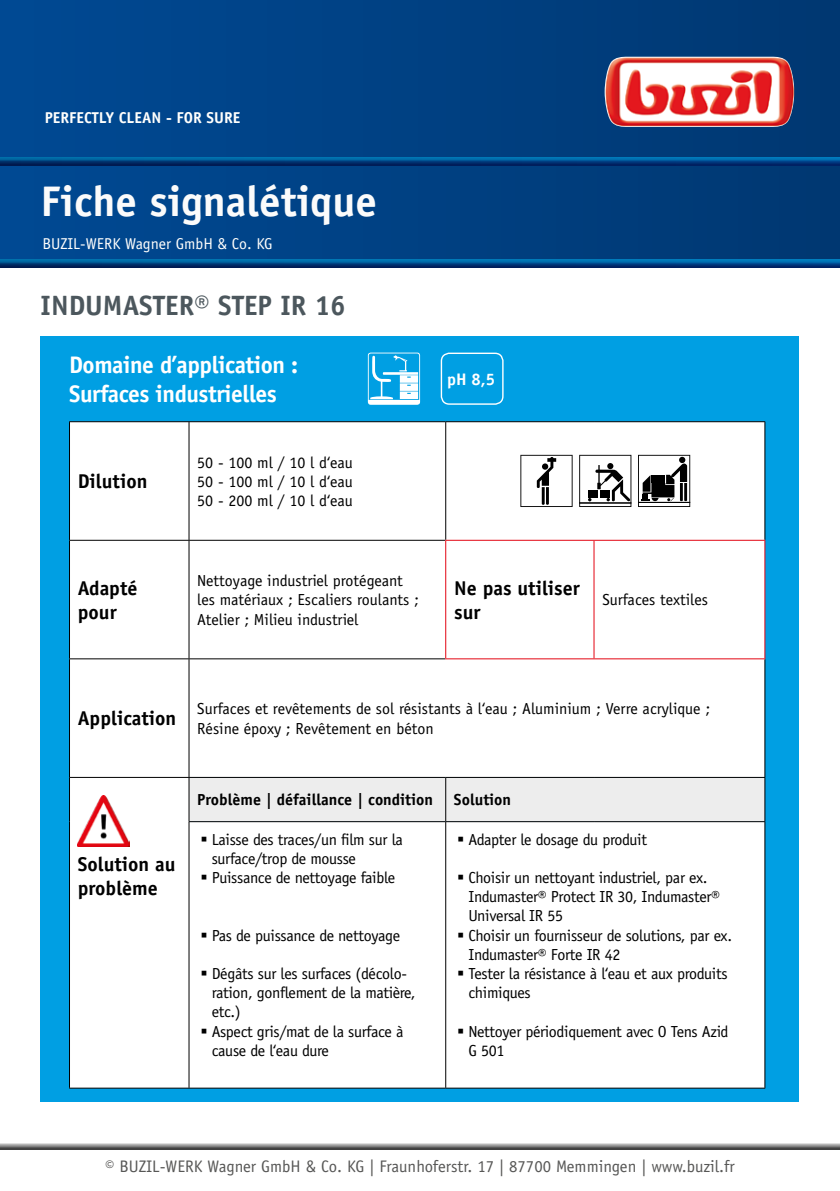
<style>
.page{position:relative;width:840px;height:1191px;background:#fff}
.page>*{position:absolute;margin:0;border:0;box-sizing:border-box;transform-origin:0 0}
.t1{font:700 42.8px "Officina Sans Std";color:#fbfbfb}
.t2{font:700 28px "Officina Sans Std";color:#4c575d}
.t3{font:700 24px "Officina Sans Std";letter-spacing:-.02em;color:#fff}
.t4{font:700 20px/24px "Officina Sans Std";color:#000}
.t5{font:16.8px "Officina Sans Std";color:#575756}
.t6{font:700 16.8px "Officina Sans Std";color:#fff}
.t7{font:16px/19.2px "Officina Sans Std";letter-spacing:-.02em;color:#000}
.t8{font:16px/19.2px "Officina Sans Std";color:#000}
.t9{font:700 16px "Officina Sans Std";color:#000}
.t10{font:15.8px "Officina Sans Std";color:#fffffd}
.t11{font:700 15.8px "Officina Sans Std";color:#fffffd}
</style>
<div class="page">
<div style="left:41px;top:336px;width:757px;height:765px;background:#009fe3"></div>
<div style="left:0;top:0;width:839px;height:267px;background:linear-gradient(to right,#004993,#003871)"></div>
<div style="left:0;top:155px;width:839px;height:9px;background:#0085bb;opacity:.75"></div>
<div style="left:0;top:157px;width:839px;height:10px;background:#004994;opacity:.75"></div>
<div style="left:0;top:258px;width:839px;height:12px;background:#004994;opacity:.75"></div>
<div style="left:0;top:1133px;width:839px;height:20px;background:#000;opacity:.75"></div>
<img style="left:604px;top:57px;width:189px;height:70px">
<div style="left:70px;top:422px;width:694px;height:665px;background:#fff"></div>
<div style="left:189px;top:778px;width:575px;height:43px;background:#ededed"></div>
<hr style="left:188px;top:422px;width:1px;height:118px;background:#000">
<hr style="left:445px;top:422px;width:1px;height:118px;background:#000">
<hr style="left:188px;top:540px;width:1px;height:118px;background:#000">
<hr style="left:188px;top:659px;width:1px;height:118px;background:#000">
<hr style="left:188px;top:777px;width:1px;height:44px;background:#000">
<hr style="left:445px;top:777px;width:1px;height:44px;background:#000">
<hr style="left:188px;top:822px;width:1px;height:265px;background:#000">
<hr style="left:445px;top:822px;width:1px;height:265px;background:#000">
<hr style="left:764px;top:422px;width:1px;height:118px;background:#000">
<hr style="left:764px;top:659px;width:1px;height:118px;background:#000">
<hr style="left:764px;top:777px;width:1px;height:44px;background:#000">
<hr style="left:764px;top:822px;width:1px;height:265px;background:#000">
<hr style="left:69px;top:421px;width:120px;height:1px;background:#000">
<hr style="left:69px;top:422px;width:1px;height:118px;background:#000">
<hr style="left:189px;top:421px;width:256px;height:1px;background:#000">
<hr style="left:445px;top:421px;width:148px;height:1px;background:#000">
<hr style="left:593px;top:421px;width:171px;height:1px;background:#000">
<hr style="left:69px;top:540px;width:120px;height:1px;background:#000">
<hr style="left:69px;top:540px;width:1px;height:118px;background:#000">
<hr style="left:189px;top:540px;width:256px;height:1px;background:#000">
<hr style="left:69px;top:658px;width:120px;height:1px;background:#000">
<hr style="left:69px;top:659px;width:1px;height:118px;background:#000">
<hr style="left:189px;top:658px;width:256px;height:1px;background:#000">
<hr style="left:69px;top:777px;width:120px;height:1px;background:#000">
<hr style="left:69px;top:777px;width:1px;height:44px;background:#000">
<hr style="left:189px;top:777px;width:256px;height:1px;background:#000">
<hr style="left:445px;top:777px;width:148px;height:1px;background:#000">
<hr style="left:593px;top:777px;width:171px;height:1px;background:#000">
<hr style="left:69px;top:821px;width:1px;height:266px;background:#000">
<hr style="left:188px;top:821px;width:257px;height:1px;background:#000">
<hr style="left:445px;top:821px;width:148px;height:1px;background:#000">
<hr style="left:593px;top:821px;width:171px;height:1px;background:#000">
<hr style="left:69px;top:1087px;width:120px;height:1px;background:#000">
<hr style="left:189px;top:1087px;width:256px;height:1px;background:#000">
<hr style="left:445px;top:1087px;width:148px;height:1px;background:#000">
<hr style="left:593px;top:1087px;width:171px;height:1px;background:#000">
<hr style="left:445px;top:540px;width:148px;height:1px;background:#e30613">
<hr style="left:445px;top:541px;width:1px;height:117px;background:#e30613">
<hr style="left:593px;top:540px;width:172px;height:1px;background:#e30613">
<hr style="left:593px;top:541px;width:1px;height:117px;background:#e30613">
<hr style="left:764px;top:541px;width:1px;height:117px;background:#e30613">
<hr style="left:445px;top:658px;width:148px;height:1px;background:#e30613">
<hr style="left:593px;top:658px;width:172px;height:1px;background:#e30613">
<svg style="left:520px;top:455px;width:52px;height:52px;background:#d2d2d2"></svg>
<svg style="left:579px;top:455px;width:52px;height:52px;background:#b5b5b5"></svg>
<svg style="left:637px;top:455px;width:52px;height:52px;background:#919191"></svg>
<img style="left:78px;top:795px;width:52px;height:52px">
<div style="left:440px;top:352px;width:63px;height:53px;border:1px solid #fff;border-radius:8px"></div>
<svg style="left:367px;top:352px;width:53px;height:53px"></svg>
<svg style="left:201px;top:836px;width:5px;height:5px"></svg>
<svg style="left:201px;top:874px;width:5px;height:5px"></svg>
<svg style="left:201px;top:932px;width:5px;height:5px"></svg>
<svg style="left:201px;top:970px;width:5px;height:5px"></svg>
<svg style="left:201px;top:1028px;width:5px;height:5px"></svg>
<svg style="left:458px;top:836px;width:5px;height:5px"></svg>
<svg style="left:458px;top:874px;width:5px;height:5px"></svg>
<svg style="left:458px;top:932px;width:5px;height:5px"></svg>
<svg style="left:458px;top:970px;width:5px;height:5px"></svg>
<svg style="left:458px;top:1028px;width:5px;height:5px"></svg>
<p class="t11" style="left:45px;top:108px;width:197px">PERFECTLY CLEAN - FOR SURE</p>
<p class="t1" style="left:41px;top:175px;width:338px">Fiche signalétique</p>
<p class="t10" style="left:42px;top:234px;width:232px">BUZIL-WERK Wagner GmbH &amp; Co. KG</p>
<p class="t2" style="left:41px;top:288px;width:306px">INDUMASTER® STEP IR 16</p>
<p class="t3" style="left:69px;top:350px;width:230px">Domaine d’application :</p>
<p class="t3" style="left:69px;top:379px;width:209px">Surfaces industrielles</p>
<p class="t4" style="left:78px;top:469px;width:71px">Dilution</p>
<p class="t8" style="left:197px;top:452px;width:157px">50 - 100 ml / 10 l d‘eau</p>
<p class="t8" style="left:197px;top:472px;width:157px">50 - 100 ml / 10 l d‘eau</p>
<p class="t8" style="left:197px;top:491px;width:157px">50 - 200 ml / 10 l d‘eau</p>
<p class="t6" style="left:447px;top:368px;width:50px">pH 8,5</p>
<p class="t4" style="left:78px;top:576px;width:61px">Adapté pour</p>
<p class="t8" style="left:197px;top:571px;width:223px">Nettoyage industriel protégeant les matériaux ; Escaliers roulants ;<br>Atelier ; Milieu industriel</p>
<p class="t4" style="left:454px;top:576px;width:127px">Ne pas utiliser sur</p>
<p class="t8" style="left:602px;top:590px;width:107px">Surfaces textiles</p>
<p class="t4" style="left:78px;top:706px;width:100px">Application</p>
<p class="t8" style="left:197px;top:699px;width:514px">Surfaces et revêtements de sol résistants à l‘eau ; Aluminium ; Verre acrylique ;<br>Résine époxy ; Revêtement en béton</p>
<p class="t4" style="left:78px;top:852px;width:99px">Solution au problème</p>
<p class="t9" style="left:197px;top:790px;width:237px">Problème | défaillance | condition</p>
<p class="t9" style="left:453px;top:790px;width:59px">Solution</p>
<p class="t7" style="left:211px;top:829px;width:192px">Laisse des traces/un film sur la surface/trop de mousse</p>
<p class="t7" style="left:211px;top:868px;width:185px">Puissance de nettoyage faible</p>
<p class="t7" style="left:468px;top:829px;width:180px">Adapter le dosage du produit</p>
<p class="t7" style="left:468px;top:868px;width:253px">Choisir un nettoyant industriel, par ex.<br>Indumaster® Protect IR 30, Indumaster®<br>Universal IR 55</p>
<p class="t7" style="left:468px;top:925px;width:265px">Choisir un fournisseur de solutions, par ex.<br>Indumaster® Forte IR 42</p>
<p class="t7" style="left:468px;top:964px;width:260px">Tester la résistance à l‘eau et aux produits chimiques</p>
<p class="t7" style="left:468px;top:1021px;width:261px">Nettoyer périodiquement avec O Tens Azid<br>G 501</p>
<p class="t7" style="left:211px;top:925px;width:190px">Pas de puissance de nettoyage</p>
<p class="t7" style="left:211px;top:964px;width:205px">Dégâts sur les surfaces (décolo&shy;ration, gonflement de la matière, etc.)</p>
<p class="t7" style="left:211px;top:1021px;width:193px">Aspect gris/mat de la surface à cause de l‘eau dure</p>
<p class="t5" style="left:105px;top:1156px;width:630px">© BUZIL-WERK Wagner GmbH &amp; Co. KG | Fraunhoferstr. 17 | 87700 Memmingen | www.buzil.fr</p>
</div>
